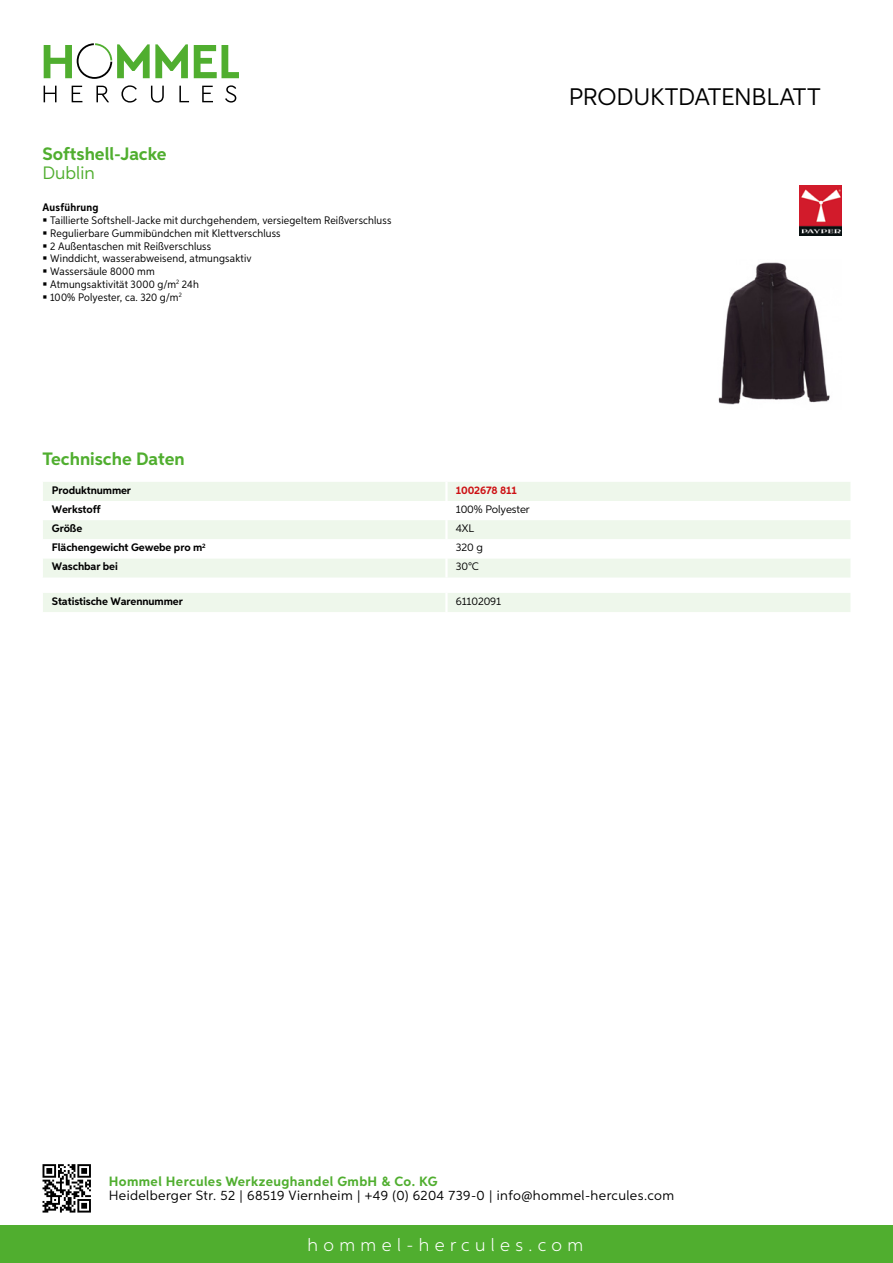
<style>
.page{position:relative;width:893px;height:1263px;background:#fff}
.page>*{position:absolute;margin:0;border:0;box-sizing:border-box;transform-origin:0 0}
.t1{font:24px "Aspira";letter-spacing:-.01em;color:#000}
.t2{font:700 18px "Aspira";color:#50ae2f}
.t3{font:300 18px "Aspira";letter-spacing:.3em;color:#fff}
.t4{font:18px "Aspira";color:#50ae2f}
.t5{font:13.5px "Aspira";letter-spacing:.03em;color:#000}
.t6{font:700 13.5px "Aspira";letter-spacing:.03em;color:#50ae2f}
.t7{font:10.95px/12.8px "Aspira Nar";letter-spacing:.015em;color:#000}
.t8{font:700 10.95px "Aspira";letter-spacing:-.01em;color:#000}
.t9{font:10.95px "Aspira";letter-spacing:-.01em;color:#000}
.t10{font:700 10.95px "Aspira";letter-spacing:-.01em;color:#cd1013}
.t11{font:700 10.95px "Aspira Nar";letter-spacing:.02em;color:#000}
</style>
<div class="page">
<div style="left:0;top:1226px;width:893px;height:37px;background:#50ae2f"></div>
<svg style="left:43px;top:1164px;width:48px;height:48px"></svg>
<svg style="left:194px;top:45px;width:45px;height:33px"></svg>
<svg style="left:44px;top:43px;width:144px;height:36px"></svg>
<svg style="left:44px;top:86px;width:13px;height:16px"></svg>
<svg style="left:72px;top:86px;width:10px;height:16px"></svg>
<svg style="left:96px;top:86px;width:13px;height:16px"></svg>
<svg style="left:121px;top:85px;width:16px;height:18px"></svg>
<svg style="left:151px;top:86px;width:13px;height:17px"></svg>
<svg style="left:179px;top:86px;width:10px;height:16px"></svg>
<svg style="left:202px;top:86px;width:11px;height:16px"></svg>
<svg style="left:225px;top:85px;width:11px;height:18px"></svg>
<div style="left:43px;top:482px;width:807px;height:95px;background:#eef7eb"></div>
<svg style="left:43px;top:501px;width:807px;height:57px"></svg>
<hr style="left:445px;top:482px;width:3px;height:19px;background:#fff">
<hr style="left:445px;top:501px;width:3px;height:19px;background:#fff">
<hr style="left:445px;top:520px;width:3px;height:19px;background:#fff">
<hr style="left:445px;top:539px;width:3px;height:19px;background:#fff">
<hr style="left:445px;top:558px;width:3px;height:19px;background:#fff">
<div style="left:43px;top:593px;width:807px;height:19px;background:#eef7eb"></div>
<hr style="left:445px;top:593px;width:3px;height:19px;background:#fff">
<img style="left:718px;top:262px;width:112px;height:143px">
<img style="left:800px;top:185px;width:42px;height:50px">
<h2 class="t2" style="left:43px;top:142px;width:126px">Softshell-Jacke</h2>
<h2 class="t4" style="left:43px;top:162px;width:54px">Dublin</h2>
<p class="t11" style="left:43px;top:201px;width:58px">Ausführung</p>
<p class="t7" style="left:50px;top:214px;width:343px">Taillierte Softshell-Jacke mit durchgehendem, versiegeltem Reißverschluss Regulierbare Gummibündchen mit Klettverschluss<br>2 Außentaschen mit Reißverschluss<br>Winddicht, wasserabweisend, atmungsaktiv<br>Wassersäule 8000 mm<br>Atmungsaktivität 3000 g/m<sup>2</sup> 24h<br>100% Polyester, ca. 320 g/m<sup>2</sup></p>
<h1 class="t1" style="left:569px;top:82px;width:253px">Produktdatenblatt</h1>
<h2 class="t2" style="left:43px;top:448px;width:144px">Technische Daten</h2>
<p class="t8" style="left:52px;top:483px;width:81px">Produktnummer</p>
<p class="t10" style="left:456px;top:483px;width:62px">1002678 811</p>
<p class="t8" style="left:52px;top:502px;width:50px">Werkstoff</p>
<p class="t9" style="left:456px;top:502px;width:75px">100% Polyester</p>
<p class="t8" style="left:52px;top:521px;width:32px">Größe</p>
<p class="t9" style="left:456px;top:522px;width:19px">4XL</p>
<p class="t8" style="left:52px;top:541px;width:155px">Flächengewicht Gewebe pro m<sup>2</sup></p>
<p class="t9" style="left:456px;top:541px;width:29px">320 g</p>
<p class="t8" style="left:52px;top:560px;width:68px">Waschbar bei</p>
<p class="t9" style="left:456px;top:560px;width:25px">30°C</p>
<p class="t8" style="left:52px;top:594px;width:132px">Statistische Warennummer</p>
<p class="t9" style="left:456px;top:594px;width:47px">61102091</p>
<p class="t6" style="left:109px;top:1172px;width:330px">Hommel Hercules Werkzeughandel GmbH &amp; Co. KG</p>
<p class="t5" style="left:109px;top:1187px;width:567px">Heidelberger Str. 52 | 68519 Viernheim | +49 (0) 6204 739-0 | info@hommel-hercules.com</p>
<h2 class="t3" style="left:307px;top:1234px;width:277px">hommel-hercules.com</h2>
</div>
